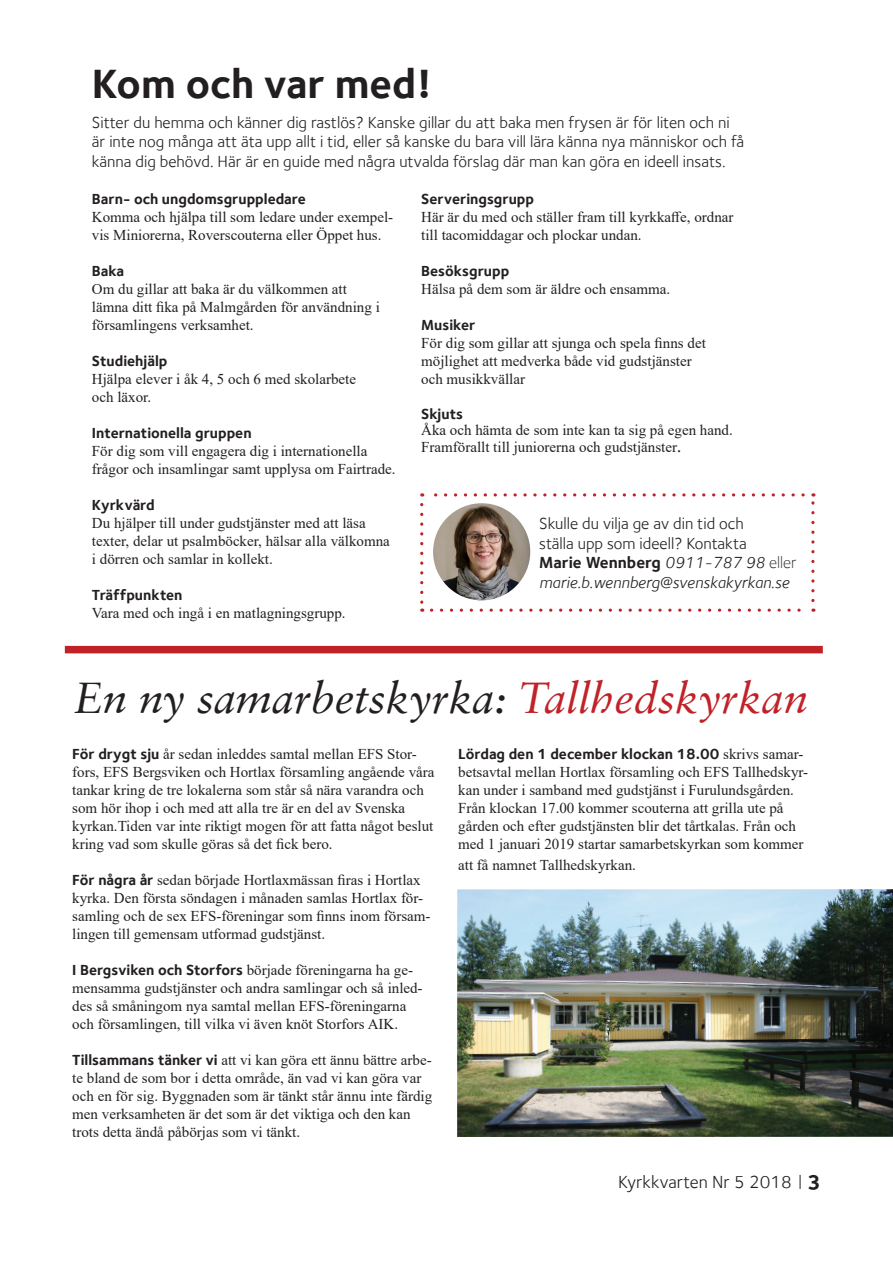
<style>
.page{position:relative;width:893px;height:1263px;background:#fff}
.page>*{position:absolute;margin:0;border:0;box-sizing:border-box;transform-origin:0 0}
.t1{font:italic 43.5px "Sabon LT";color:#231f20}
.t2{font:700 42px "Foundry Sterling";color:#231f20}
.t3{font:22.65px "Foundry Sterling Bold Expert";color:#231f20}
.t4{font:18px "Foundry Sterling";color:#231f20}
.t5{font:16.5px/19.5px "Foundry Sterling";color:#231f20}
.t6{font:italic 16.5px "Foundry Sterling";color:#231f20}
.t7{font:700 16.5px "Foundry Sterling";color:#231f20}
.t8{font:15px/18px "Times New Roman";color:#231f20}
.t9{font:700 15px "Foundry Sterling";color:#231f20}
.s1{font-family:"Minion Pro";font-size:18px}
.s2{font-weight:400;font-style:italic}
.s3{font-weight:300}
.s4{color:#c02228}
.s5{font-family:"Foundry Sterling";font-weight:700}
</style>
<div class="page">
<svg style="left:420px;top:504px;width:3px;height:108px"></svg>
<svg style="left:432px;top:608px;width:382px;height:4px"></svg>
<svg style="left:811px;top:493px;width:3px;height:107px"></svg>
<svg style="left:422px;top:493px;width:381px;height:4px"></svg>
<svg style="left:800px;top:1175px;width:1px;height:14px"></svg>
<div style="left:65px;top:646px;width:758px;height:7px;background:#c02228"></div>
<img style="left:457px;top:889px;width:436px;height:248px">
<img style="left:433px;top:503px;width:97px;height:97px;border-radius:49px">
<p class="t2" style="left:92px;top:58px;width:342px">Kom och var med!</p>
<p class="t5" style="left:92px;top:112px;width:654px">Sitter du hemma och känner dig rastlös? Kanske gillar du att baka men frysen är för liten och ni är inte nog många att äta upp allt i tid, eller så kanske du bara vill lära känna nya människor och få känna dig behövd. Här är en guide med några utvalda förslag där man kan göra en ideell insats.</p>
<p class="t9" style="left:92px;top:190px;width:215px">Barn- och ungdomsgruppledare</p>
<p class="t8" style="left:92px;top:208px;width:303px">Komma och hjälpa till som ledare under exempel&shy;vis Miniorerna, Roverscouterna eller Öppet hus.</p>
<p class="t9" style="left:92px;top:262px;width:34px">Baka</p>
<p class="t8" style="left:92px;top:280px;width:256px">Om du gillar att baka är du välkommen att</p>
<p class="t8" style="left:92px;top:298px;width:289px">lämna ditt fika på Malmgården för användning i</p>
<p class="t8" style="left:92px;top:316px;width:163px">församlingens verksamhet.</p>
<p class="t9" style="left:92px;top:352px;width:77px">Studiehjälp</p>
<p class="t8" style="left:92px;top:370px;width:266px">Hjälpa elever i åk 4, 5 och 6 med skolarbete</p>
<p class="t8" style="left:92px;top:388px;width:61px">och läxor.</p>
<p class="t9" style="left:92px;top:424px;width:161px">Internationella gruppen</p>
<p class="t8" style="left:92px;top:442px;width:277px">För dig som vill engagera dig i internationella</p>
<p class="t8" style="left:92px;top:460px;width:305px">frågor och insamlingar samt upplysa om Fairtrade.</p>
<p class="t9" style="left:92px;top:496px;width:64px">Kyrkvärd</p>
<p class="t8" style="left:92px;top:514px;width:275px">Du hjälper till under gudstjänster med att läsa</p>
<p class="t8" style="left:92px;top:532px;width:299px">texter, delar ut psalmböcker, hälsar alla välkomna</p>
<p class="t8" style="left:92px;top:550px;width:182px">i dörren och samlar in kollekt.</p>
<p class="t9" style="left:92px;top:586px;width:92px">Träffpunkten</p>
<p class="t8" style="left:92px;top:604px;width:255px">Vara med och ingå i en matlagningsgrupp.</p>
<p class="t9" style="left:421px;top:190px;width:114px">Serveringsgrupp</p>
<p class="t8" style="left:421px;top:208px;width:314px">Här är du med och ställer fram till kyrkkaffe, ordnar</p>
<p class="t8" style="left:421px;top:226px;width:222px">till tacomiddagar och plockar undan.</p>
<p class="t9" style="left:421px;top:262px;width:90px">Besöksgrupp</p>
<p class="t8" style="left:421px;top:280px;width:251px">Hälsa på dem som är äldre och ensamma.</p>
<p class="t9" style="left:421px;top:316px;width:55px">Musiker</p>
<p class="t8" style="left:421px;top:334px;width:286px">För dig som gillar att sjunga och spela finns det</p>
<p class="t8" style="left:421px;top:352px;width:272px">möjlighet att medverka både vid gudstjänster</p>
<p class="t8" style="left:421px;top:370px;width:105px">och musikkvällar</p>
<p class="t9" style="left:421px;top:405px;width:43px">Skjuts</p>
<p class="t8" style="left:421px;top:421px;width:313px">Åka och hämta de som inte kan ta sig på egen hand.</p>
<p class="t8" style="left:421px;top:437px;width:261px">Framförallt till juniorerna och gudstjänster<span class="s1">.</span></p>
<p class="t5" style="left:539px;top:514px;width:206px">Skulle du vilja ge av din tid och</p>
<p class="t5" style="left:539px;top:533px;width:209px">ställa upp som ideell? Kontakta</p>
<p class="t7" style="left:539px;top:553px;width:259px">Marie Wennberg <span class="s2">0911-787 98</span> <span class="s3">eller</span></p>
<p class="t6" style="left:539px;top:573px;width:252px">marie.b.wennberg@svenskakyrkan.se</p>
<p class="t1" style="left:74px;top:673px;width:736px">En ny samarbetskyrka: <span class="s4">Tallhedskyrkan</span></p>
<p class="t8" style="left:72px;top:744px;width:364px"><span class="s5">För drygt sju</span> år sedan inleddes samtal mellan EFS Stor&shy;fors, EFS Bergsviken och Hortlax församling angående våra</p>
<p class="t8" style="left:72px;top:780px;width:363px">tankar kring de tre lokalerna som står så nära varandra och som hör ihop i och med att alla tre är en del av Svenska kyrkan.Tiden var inte riktigt mogen för att fatta något beslut kring vad som skulle göras så det fick bero.</p>
<p class="t8" style="left:72px;top:870px;width:360px"><span class="s5">För några år</span> sedan började Hortlaxmässan firas i Hortlax kyrka. Den första söndagen i månaden samlas Hortlax för&shy;samling och de sex EFS-föreningar som finns inom försam&shy;lingen till gemensam utformad gudstjänst.</p>
<p class="t8" style="left:72px;top:960px;width:352px"><span class="s5">I Bergsviken och Storfors</span> började föreningarna ha ge&shy;mensamma gudstjänster och andra samlingar och så inled&shy;des så småningom nya samtal mellan EFS-föreningarna</p>
<p class="t8" style="left:72px;top:1014px;width:327px">och församlingen, till vilka vi även knöt Storfors AIK.</p>
<p class="t8" style="left:72px;top:1050px;width:361px"><span class="s5">Tillsammans tänker vi</span> att vi kan göra ett ännu bättre arbe&shy;te bland de som bor i detta område, än vad vi kan göra var och en för sig. Byggnaden som är tänkt står ännu inte färdig men verksamheten är det som är det viktiga och den kan trots detta ändå påbörjas som vi tänkt.</p>
<p class="t8" style="left:458px;top:744px;width:351px"><span class="s5">Lördag den 1 december klockan 18.00</span> skrivs samar&shy;betsavtal mellan Hortlax församling och EFS Tallhedskyr&shy;kan under i samband med gudstjänst i Furulundsgården.<br>Från klockan 17.00 kommer scouterna att grilla ute på gården och efter gudstjänsten blir det tårtkalas. Från och med 1 januari 2019 startar samarbetskyrkan som kommer</p>
<p class="t8" style="left:458px;top:856px;width:179px">att få namnet Tallhedskyrkan.</p>
<p class="t4" style="left:618px;top:1171px;width:175px">Kyrkkvarten Nr 5 2018</p>
<p class="t3" style="left:808px;top:1165px;width:13px">3</p>
</div>
